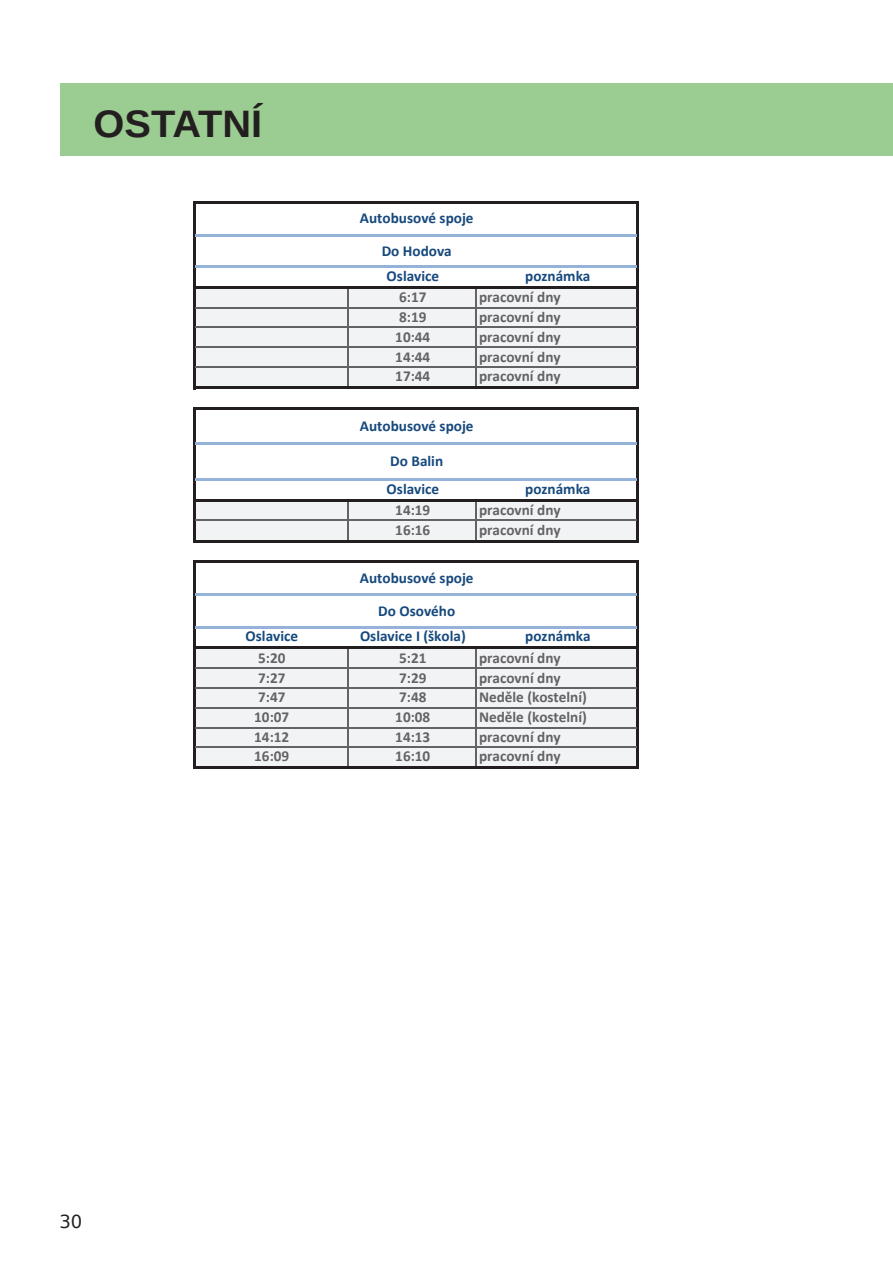
<style>
.page{position:relative;width:893px;height:1263px;background:#fff}
.page>*{position:absolute;margin:0;border:0;box-sizing:border-box;transform-origin:0 0}
.t1{font:700 38.25px "Arimo";color:#231f20;scale:1.04 1}
.t2{font:18px "DejaVu Sans";color:#231f20}
.t3{font:700 15.15px "Calibri";color:#636366}
.t4{font:700 15.15px/32.7px "Calibri";color:#16497d;text-align:center}
</style>
<div class="page">
<div style="left:61px;top:83px;width:832px;height:72px;background:#9bcc91"></div>
<div style="left:195px;top:288px;width:443px;height:100px;background:#f2f3f4"></div>
<div style="left:195px;top:500px;width:443px;height:41px;background:#f2f3f4"></div>
<div style="left:195px;top:648px;width:443px;height:119px;background:#f2f3f4"></div>
<hr style="left:193px;top:201px;width:3px;height:188px;background:#231f20">
<hr style="left:637px;top:204px;width:2px;height:185px;background:#231f20">
<hr style="left:347px;top:289px;width:2px;height:97px;background:#636366">
<hr style="left:476px;top:289px;width:1px;height:97px;background:#636366">
<hr style="left:193px;top:407px;width:3px;height:135px;background:#231f20">
<hr style="left:637px;top:410px;width:2px;height:132px;background:#231f20">
<hr style="left:347px;top:502px;width:2px;height:38px;background:#636366">
<hr style="left:476px;top:502px;width:1px;height:38px;background:#636366">
<hr style="left:193px;top:560px;width:3px;height:209px;background:#231f20">
<hr style="left:637px;top:563px;width:2px;height:206px;background:#231f20">
<hr style="left:347px;top:649px;width:2px;height:117px;background:#636366">
<hr style="left:476px;top:649px;width:1px;height:117px;background:#636366">
<hr style="left:196px;top:201px;width:443px;height:3px;background:#231f20">
<hr style="left:196px;top:234px;width:441px;height:3px;background:#95b3d8">
<hr style="left:196px;top:266px;width:441px;height:2px;background:#95b3d8">
<hr style="left:196px;top:286px;width:443px;height:3px;background:#231f20">
<hr style="left:196px;top:307px;width:441px;height:1px;background:#636366">
<hr style="left:196px;top:327px;width:441px;height:1px;background:#636366">
<hr style="left:196px;top:347px;width:441px;height:1px;background:#636366">
<hr style="left:196px;top:367px;width:441px;height:1px;background:#636366">
<hr style="left:196px;top:386px;width:443px;height:3px;background:#231f20">
<hr style="left:196px;top:407px;width:443px;height:3px;background:#231f20">
<hr style="left:196px;top:442px;width:441px;height:3px;background:#95b3d8">
<hr style="left:196px;top:478px;width:441px;height:3px;background:#95b3d8">
<hr style="left:196px;top:499px;width:443px;height:3px;background:#231f20">
<hr style="left:196px;top:520px;width:441px;height:1px;background:#636366">
<hr style="left:196px;top:540px;width:443px;height:2px;background:#231f20">
<hr style="left:196px;top:560px;width:443px;height:3px;background:#231f20">
<hr style="left:196px;top:593px;width:441px;height:3px;background:#95b3d8">
<hr style="left:196px;top:626px;width:441px;height:2px;background:#95b3d8">
<hr style="left:196px;top:646px;width:443px;height:3px;background:#231f20">
<hr style="left:196px;top:667px;width:441px;height:1px;background:#636366">
<hr style="left:196px;top:687px;width:441px;height:1px;background:#636366">
<hr style="left:196px;top:707px;width:441px;height:1px;background:#636366">
<hr style="left:196px;top:727px;width:441px;height:1px;background:#636366">
<hr style="left:196px;top:747px;width:441px;height:1px;background:#636366">
<hr style="left:196px;top:766px;width:443px;height:3px;background:#231f20">
<h1 class="t1" style="left:94px;top:97px;width:164px">OSTATNÍ</h1>
<p class="t4" style="left:360px;top:202px;width:115px;line-height:32.2px">Autobusové spoje<br>Do Hodova</p>
<p class="t4" style="left:387px;top:260px;width:54px">Oslavice</p>
<p class="t4" style="left:525px;top:260px;width:67px">poznámka</p>
<p class="t3" style="left:399px;top:287px;width:29px">6:17</p>
<p class="t3" style="left:479px;top:287px;width:83px">pracovní dny</p>
<p class="t3" style="left:399px;top:306px;width:29px">8:19</p>
<p class="t3" style="left:479px;top:306px;width:83px">pracovní dny</p>
<p class="t3" style="left:395px;top:326px;width:37px">10:44</p>
<p class="t3" style="left:479px;top:326px;width:83px">pracovní dny</p>
<p class="t3" style="left:395px;top:346px;width:37px">14:44</p>
<p class="t3" style="left:479px;top:346px;width:83px">pracovní dny</p>
<p class="t3" style="left:395px;top:366px;width:37px">17:44</p>
<p class="t3" style="left:479px;top:366px;width:83px">pracovní dny</p>
<p class="t4" style="left:360px;top:409px;width:115px">Autobusové spoje</p>
<p class="t4" style="left:390px;top:444px;width:54px">Do Balin</p>
<p class="t4" style="left:387px;top:472px;width:54px">Oslavice</p>
<p class="t4" style="left:525px;top:472px;width:67px">poznámka</p>
<p class="t3" style="left:395px;top:499px;width:37px">14:19</p>
<p class="t3" style="left:479px;top:499px;width:83px">pracovní dny</p>
<p class="t3" style="left:395px;top:519px;width:37px">16:16</p>
<p class="t3" style="left:479px;top:519px;width:83px">pracovní dny</p>
<p class="t4" style="left:360px;top:561px;width:115px">Autobusové spoje<br>Do Osového</p>
<p class="t4" style="left:246px;top:620px;width:54px">Oslavice</p>
<p class="t4" style="left:360px;top:620px;width:107px">Oslavice I (škola)</p>
<p class="t4" style="left:525px;top:620px;width:67px">poznámka</p>
<p class="t3" style="left:258px;top:647px;width:29px">5:20</p>
<p class="t3" style="left:399px;top:647px;width:29px">5:21</p>
<p class="t3" style="left:479px;top:647px;width:83px">pracovní dny</p>
<p class="t3" style="left:258px;top:667px;width:29px">7:27</p>
<p class="t3" style="left:399px;top:667px;width:29px">7:29</p>
<p class="t3" style="left:479px;top:667px;width:83px">pracovní dny</p>
<p class="t3" style="left:258px;top:687px;width:29px">7:47</p>
<p class="t3" style="left:399px;top:687px;width:29px">7:48</p>
<p class="t3" style="left:479px;top:687px;width:109px">Neděle (kostelní)</p>
<p class="t3" style="left:254px;top:707px;width:37px">10:07</p>
<p class="t3" style="left:395px;top:707px;width:37px">10:08</p>
<p class="t3" style="left:479px;top:707px;width:109px">Neděle (kostelní)</p>
<p class="t3" style="left:254px;top:726px;width:37px">14:12</p>
<p class="t3" style="left:395px;top:726px;width:37px">14:13</p>
<p class="t3" style="left:479px;top:726px;width:83px">pracovní dny</p>
<p class="t3" style="left:254px;top:745px;width:37px">16:09</p>
<p class="t3" style="left:395px;top:745px;width:37px">16:10</p>
<p class="t3" style="left:479px;top:745px;width:83px">pracovní dny</p>
<p class="t2" style="left:60px;top:1207px;width:24px">30</p>
</div>
